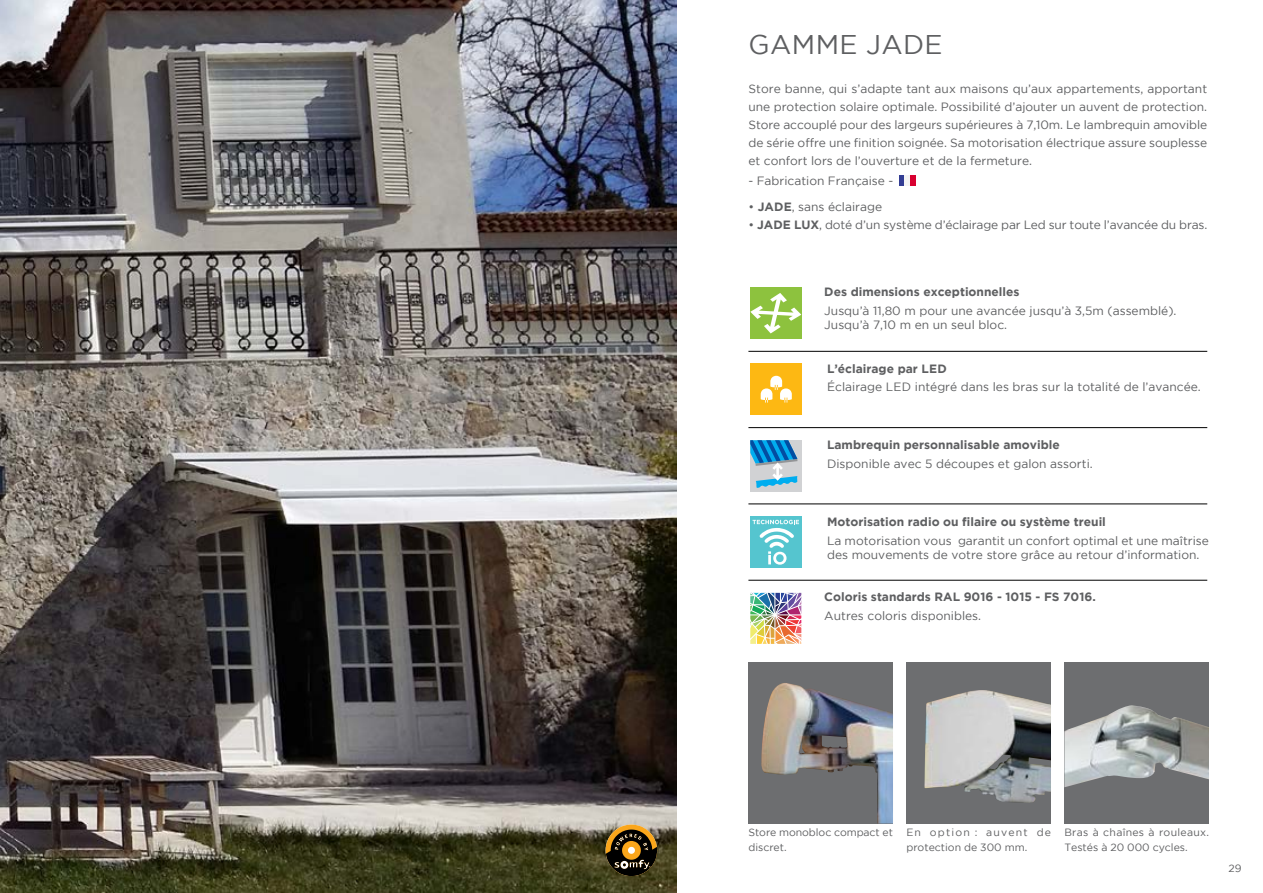
<style>
.page{position:relative;width:1263px;height:893px;background:#fff}
.page>*{position:absolute;margin:0;border:0;box-sizing:border-box;transform-origin:0 0}
.t1{font:27px "Gotham";color:#5e5f61}
.t2{font:12px/18px "Gotham";color:#5e5f61}
.t3{font:700 12px "Gotham";color:#5e5f61}
.t4{font:10.5px/15px "Gotham";color:#5e5f61}
.t5{font:10.5px/15px "Gotham";letter-spacing:.025em;color:#5e5f61}
.s1{font-weight:700}
</style>
<div class="page">
<img style="left:0;top:0;width:676px;height:893px">
<svg style="left:606px;top:824px;width:51px;height:52px;background:#665029"></svg>
<div style="left:899px;top:175px;width:5px;height:11px;background:#333d93"></div>
<div style="left:904px;top:175px;width:6px;height:11px;background:#f4f4f4"></div>
<div style="left:910px;top:175px;width:6px;height:11px;background:#d80030"></div>
<hr style="left:748px;top:351px;width:459px;height:1px;background:#000">
<hr style="left:748px;top:427px;width:459px;height:1px;background:#000">
<hr style="left:748px;top:504px;width:459px;height:1px;background:#000">
<hr style="left:748px;top:580px;width:459px;height:1px;background:#000">
<div style="left:750px;top:288px;width:51px;height:51px;background:#8dc23e"></div>
<svg style="left:750px;top:293px;width:51px;height:40px"></svg>
<div style="left:750px;top:517px;width:51px;height:51px;background:#55c5cf"></div>
<svg style="left:752px;top:520px;width:47px;height:45px"></svg>
<div style="left:750px;top:364px;width:51px;height:51px;background:#fdb813"></div>
<svg style="left:761px;top:376px;width:31px;height:27px"></svg>
<img style="left:750px;top:592px;width:51px;height:52px">
<div style="left:750px;top:440px;width:51px;height:51px;background:#d1d2d4"></div>
<svg style="left:750px;top:440px;width:47px;height:48px"></svg>
<div style="left:748px;top:662px;width:145px;height:161px;background:#6d6e70"></div>
<img style="left:761px;top:683px;width:132px;height:140px">
<div style="left:906px;top:662px;width:145px;height:161px;background:#6d6e70"></div>
<img style="left:924px;top:690px;width:127px;height:113px">
<div style="left:1064px;top:662px;width:145px;height:161px;background:#6d6e70"></div>
<img style="left:1064px;top:705px;width:145px;height:82px">
<h1 class="t1" style="left:749px;top:29px;width:44px">Gamme</h1>
<h1 class="t1" style="left:866px;top:29px;width:20px">jade</h1>
<p class="t2" style="left:748px;top:80px;width:460px;text-align:justify">Store banne, qui s’adapte tant aux maisons qu’aux appartements, apportant une protection solaire optimale. Possibilité d’ajouter un auvent de protection.<br>Store accouplé pour des largeurs supérieures à 7,10m. Le lambrequin amovible de série offre une finition soignée. Sa motorisation électrique assure souplesse et confort lors de l’ouverture et de la fermeture.</p>
<p class="t2" style="left:748px;top:171px;width:146px">- Fabrication Française -</p>
<p class="t2" style="left:748px;top:198px;width:135px">• <span class="s1">JADE</span>, sans éclairage</p>
<p class="t2" style="left:748px;top:216px;width:460px">• <span class="s1">JADE LUX</span>, doté d’un système d’éclairage par Led sur toute l’avancée du bras.</p>
<p class="t3" style="left:824px;top:285px;width:197px">Des dimensions exceptionnelles</p>
<p class="t2" style="left:824px;top:303px;width:354px;line-height:14.4px">Jusqu’à 11,80 m pour une avancée jusqu’à 3,5m (assemblé).<br>Jusqu’à 7,10 m en un seul bloc.</p>
<p class="t3" style="left:827px;top:362px;width:112px">L’éclairage par Led</p>
<p class="t2" style="left:827px;top:378px;width:375px">Éclairage Led intégré dans les bras sur la totalité de l’avancée.</p>
<p class="t3" style="left:827px;top:438px;width:234px">Lambrequin personnalisable amovible</p>
<p class="t2" style="left:827px;top:454px;width:267px">Disponible avec 5 découpes et galon assorti.</p>
<p class="t3" style="left:827px;top:515px;width:280px">Motorisation radio ou filaire ou système treuil</p>
<p class="t2" style="left:827px;top:533px;width:383px;line-height:14.4px">La motorisation vous garantit un confort optimal et une maîtrise des mouvements de votre store grâce au retour d’information.</p>
<p class="t3" style="left:824px;top:590px;width:273px">Coloris standards RAL 9016 - 1015 - FS 7016.</p>
<p class="t2" style="left:824px;top:606px;width:158px">Autres coloris disponibles.</p>
<p class="t4" style="left:748px;top:825px;width:146px">Store monobloc compact et discret.</p>
<p class="t4" style="left:906px;top:825px;width:146px">En option : auvent de protection de 300 mm.</p>
<p class="t5" style="left:1064px;top:825px;width:146px">Bras à chaînes à rouleaux.<br>Testés à 20 000 cycles.</p>
<p class="t4" style="left:1228px;top:860px;width:15px">29</p>
</div>
